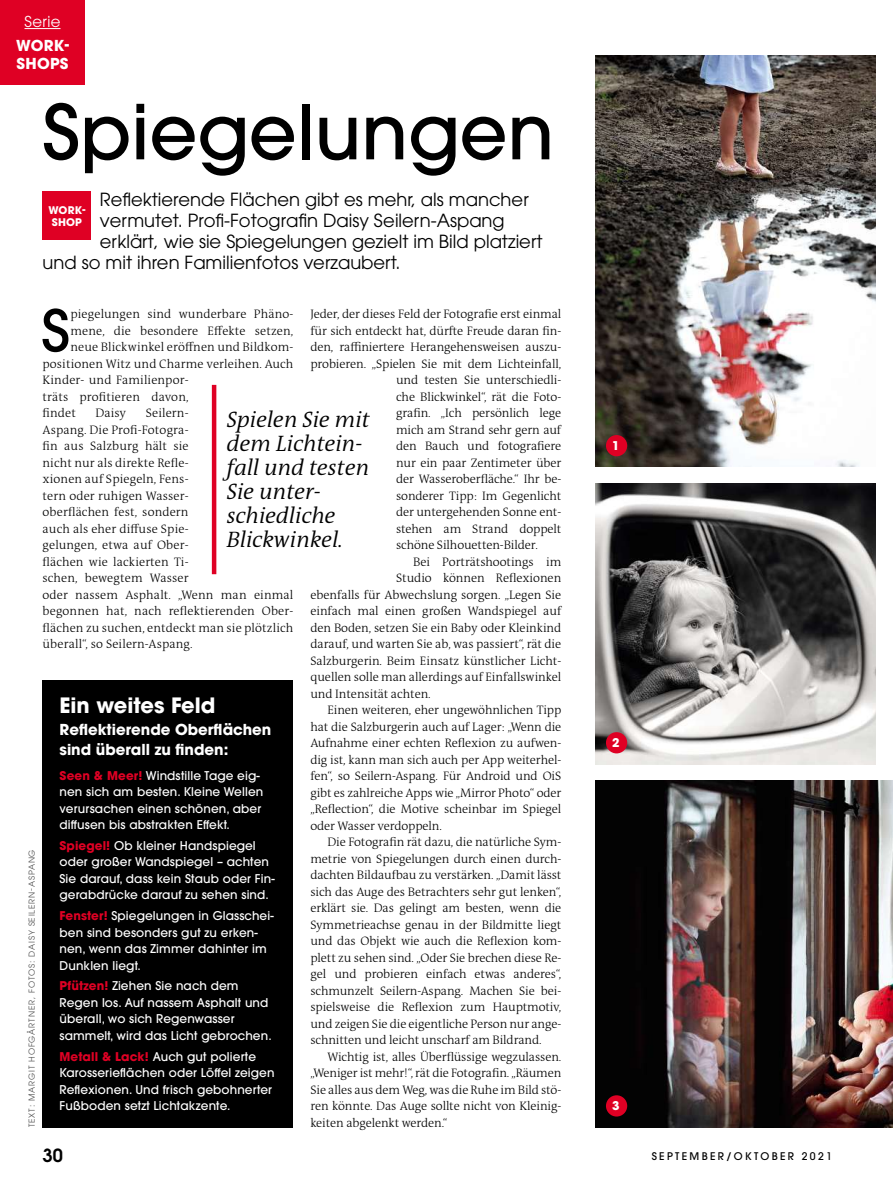
<style>
.page{position:relative;width:893px;height:1191px;background:#fff}
.page>*{position:absolute;margin:0;border:0;box-sizing:border-box;transform-origin:0 0}
.t1{font:500 75px "ITC Avant Garde Std";color:#000}
.t2{font:500 57px "ITC Avant Garde Std";color:#000}
.t3{font:italic 300 22.5px/24px "The Antiqua B LP4";color:#000}
.t4{font:700 21px "ITC Avant Garde Std";color:#fff}
.t5{font:18px "ITC Avant Garde Std";color:#000}
.t6{font:600 18px "ITC Avant Garde Std";color:#000}
.t7{font:700 15px/19.5px "ITC Avant Garde Std";color:#fff}
.t8{font:700 15px/18px "ITC Avant Garde Std";letter-spacing:.02em;color:#fff}
.t9{font:15px "ITC Avant Garde Std";letter-spacing:.02em;color:#fff}
.t10{font:300 12.3px "The Antiqua B LP3";letter-spacing:-.01em;color:#000}
.t11{font:300 12.3px/16.5px "The Antiqua B LP3";letter-spacing:.01em;color:#000}
.t12{font:500 12px/16.5px "ITC Avant Garde Std";letter-spacing:.01em;color:#fff}
.t13{font:700 12px "ITC Avant Garde Std";color:#fff}
.t14{font:500 10.5px "ITC Avant Garde Std";letter-spacing:.22em;color:#000}
.t15{font:700 10.5px/11.7px "ITC Avant Garde Std";letter-spacing:.02em;color:#fff;text-align:center}
.t16{font:8.25px "ITC Avant Garde Std";letter-spacing:.1em;color:#545454}
.s1{font-weight:700;color:#df0024}
</style>
<div class="page">
<img style="left:595px;top:780px;width:298px;height:347px">
<img style="left:595px;top:483px;width:281px;height:281px">
<img style="left:595px;top:55px;width:281px;height:412px">
<div style="left:606px;top:435px;width:21px;height:21px;background:#df0024;border-radius:50%"></div>
<div style="left:606px;top:732px;width:21px;height:21px;background:#df0024;border-radius:50%"></div>
<div style="left:606px;top:1095px;width:21px;height:21px;background:#df0024;border-radius:50%"></div>
<div style="left:43px;top:191px;width:48px;height:49px;background:#df0024"></div>
<hr style="left:212px;top:385px;width:4px;height:189px;background:#df0024">
<div style="left:43px;top:680px;width:250px;height:447px;background:#000"></div>
<div style="left:0;top:0;width:85px;height:85px;background:#df0024"></div>
<hr style="left:25px;top:28px;width:36px;height:1px;background:#fff">
<p class="t9" style="left:25px;top:13px;width:37px">Serie</p>
<p class="t8" style="left:16px;top:37px;width:54px">WORK-<br>SHOPS</p>
<h1 class="t1" style="left:43px;top:90px;width:513px">Spiegelungen</h1>
<p class="t15" style="left:48px;top:204px;width:39px">WORK-<br>SHOP</p>
<h3 class="t5" style="left:100px;top:189px;width:430px">Reflektierende Flächen gibt es mehr, als mancher</h3>
<h3 class="t5" style="left:100px;top:210px;width:406px">vermutet. Profi-Fotografin Daisy Seilern-Aspang</h3>
<h3 class="t5" style="left:100px;top:231px;width:444px">erklärt, wie sie Spiegelungen gezielt im Bild platziert</h3>
<h3 class="t5" style="left:43px;top:252px;width:359px">und so mit ihren Familienfotos verzaubert.</h3>
<h2 class="t2" style="left:41px;top:298px;width:30px">S</h2>
<p class="t11" style="left:70px;top:308px;width:224px">piegelungen sind wunderbare Phäno-</p>
<p class="t10" style="left:310px;top:310px;width:252px">Jeder, der dieses Feld der Fotografie erst einmal</p>
<p class="t10" style="left:310px;top:326px;width:252px">für sich entdeckt hat, dürfte Freude daran fin-</p>
<p class="t10" style="left:310px;top:343px;width:252px">den, raffiniertere Herangehensweisen auszu-</p>
<p class="t10" style="left:310px;top:359px;width:252px">probieren. „Spielen Sie mit dem Lichteinfall,</p>
<p class="t10" style="left:396px;top:376px;width:167px">und testen Sie unterschiedli-</p>
<p class="t10" style="left:396px;top:392px;width:167px">che Blickwinkel“, rät die Foto-</p>
<p class="t10" style="left:396px;top:409px;width:167px">grafin. „Ich persönlich lege</p>
<p class="t10" style="left:396px;top:425px;width:167px">mich am Strand sehr gern auf</p>
<p class="t10" style="left:396px;top:442px;width:167px">den Bauch und fotografiere</p>
<p class="t10" style="left:396px;top:458px;width:167px">nur ein paar Zentimeter über</p>
<p class="t10" style="left:396px;top:475px;width:167px">der Wasseroberfläche.“ Ihr be-</p>
<p class="t10" style="left:396px;top:491px;width:167px">sonderer Tipp: Im Gegenlicht</p>
<p class="t10" style="left:396px;top:508px;width:167px">der untergehenden Sonne ent-</p>
<p class="t10" style="left:396px;top:524px;width:167px">stehen am Strand doppelt</p>
<p class="t10" style="left:396px;top:541px;width:143px">schöne Silhouetten-Bilder.</p>
<p class="t10" style="left:413px;top:557px;width:150px">Bei Porträtshootings im</p>
<p class="t10" style="left:396px;top:574px;width:167px">Studio können Reflexionen</p>
<p class="t10" style="left:310px;top:590px;width:252px">ebenfalls für Abwechslung sorgen. „Legen Sie</p>
<p class="t10" style="left:310px;top:607px;width:252px">einfach mal einen großen Wandspiegel auf</p>
<p class="t10" style="left:310px;top:623px;width:252px">den Boden, setzen Sie ein Baby oder Kleinkind</p>
<p class="t10" style="left:310px;top:640px;width:252px">darauf, und warten Sie ab, was passiert“, rät die</p>
<p class="t10" style="left:310px;top:656px;width:252px">Salzburgerin. Beim Einsatz künstlicher Licht-</p>
<p class="t10" style="left:310px;top:673px;width:252px">quellen solle man allerdings auf Einfallswinkel</p>
<p class="t10" style="left:310px;top:689px;width:122px">und Intensität achten.</p>
<p class="t10" style="left:327px;top:706px;width:235px">Einen weiteren, eher ungewöhnlichen Tipp</p>
<p class="t10" style="left:310px;top:722px;width:252px">hat die Salzburgerin auch auf Lager: „Wenn die</p>
<p class="t10" style="left:310px;top:739px;width:252px">Aufnahme einer echten Reflexion zu aufwen-</p>
<p class="t10" style="left:310px;top:755px;width:252px">dig ist, kann man sich auch per App weiterhel-</p>
<p class="t10" style="left:310px;top:772px;width:252px">fen“, so Seilern-Aspang. Für Android und OiS</p>
<p class="t10" style="left:310px;top:788px;width:252px">gibt es zahlreiche Apps wie „Mirror Photo“ oder</p>
<p class="t10" style="left:310px;top:805px;width:252px">„Reflection“, die Motive scheinbar im Spiegel</p>
<p class="t10" style="left:310px;top:821px;width:133px">oder Wasser verdoppeln.</p>
<p class="t10" style="left:327px;top:838px;width:235px">Die Fotografin rät dazu, die natürliche Sym-</p>
<p class="t10" style="left:310px;top:854px;width:252px">metrie von Spiegelungen durch einen durch-</p>
<p class="t10" style="left:310px;top:871px;width:252px">dachten Bildaufbau zu verstärken. „Damit lässt</p>
<p class="t10" style="left:310px;top:887px;width:252px">sich das Auge des Betrachters sehr gut lenken“,</p>
<p class="t10" style="left:310px;top:904px;width:252px">erklärt sie. Das gelingt am besten, wenn die</p>
<p class="t10" style="left:310px;top:920px;width:252px">Symmetrieachse genau in der Bildmitte liegt</p>
<p class="t10" style="left:310px;top:937px;width:252px">und das Objekt wie auch die Reflexion kom-</p>
<p class="t10" style="left:310px;top:953px;width:252px">plett zu sehen sind. „Oder Sie brechen diese Re-</p>
<p class="t10" style="left:310px;top:970px;width:252px">gel und probieren einfach etwas anderes“,</p>
<p class="t10" style="left:310px;top:986px;width:252px">schmunzelt Seilern-Aspang. Machen Sie bei-</p>
<p class="t10" style="left:310px;top:1003px;width:252px">spielsweise die Reflexion zum Hauptmotiv,</p>
<p class="t10" style="left:310px;top:1019px;width:252px">und zeigen Sie die eigentliche Person nur ange-</p>
<p class="t10" style="left:310px;top:1036px;width:233px">schnitten und leicht unscharf am Bildrand.</p>
<p class="t10" style="left:327px;top:1052px;width:235px">Wichtig ist, alles Überflüssige wegzulassen.</p>
<p class="t10" style="left:310px;top:1068px;width:252px">„Weniger ist mehr!“, rät die Fotografin. „Räumen</p>
<p class="t10" style="left:310px;top:1085px;width:252px">Sie alles aus dem Weg, was die Ruhe im Bild stö-</p>
<p class="t10" style="left:310px;top:1101px;width:252px">ren könnte. Das Auge sollte nicht von Kleinig-</p>
<p class="t10" style="left:310px;top:1118px;width:139px">keiten abgelenkt werden.“</p>
<p class="t11" style="left:70px;top:324px;width:224px">mene, die besondere Effekte setzen,</p>
<p class="t11" style="left:70px;top:341px;width:224px">neue Blickwinkel eröffnen und Bildkom-</p>
<p class="t11" style="left:43px;top:357px;width:252px">positionen Witz und Charme verleihen. Auch</p>
<p class="t11" style="left:43px;top:374px;width:148px">Kinder- und Familienpor-</p>
<p class="t11" style="left:43px;top:390px;width:148px">träts profitieren davon,</p>
<p class="t10" style="left:43px;top:409px;width:35px">findet</p>
<p class="t10" style="left:95px;top:409px;width:32px">Daisy</p>
<p class="t11" style="left:43px;top:407px;width:252px;text-indent:103px">Seilern-<br>Aspang. Die Profi-Fotogra-<br>fin aus Salzburg hält sie<br>nicht nur als direkte Refle-<br>xionen auf Spiegeln, Fens-<br>tern oder ruhigen Wasser-<br>oberflächen fest, sondern<br>auch als eher diffuse Spie-<br>gelungen, etwa auf Ober-<br>flächen wie lackierten Ti-<br>schen, bewegtem Wasser<br>oder nassem Asphalt. „Wenn man einmal begonnen hat, nach reflektierenden Ober&shy;flächen zu suchen, entdeckt man sie plötzlich überall“, so Seilern-Aspang.</p>
<h3 class="t3" style="left:227px;top:407px;width:145px">Spielen Sie mit dem Lichtein&shy;fall und testen<br>Sie unter&shy;schiedliche<br>Blickwinkel.</h3>
<p class="t13" style="left:612px;top:439px;width:9px">1</p>
<h3 class="t4" style="left:60px;top:693px;width:157px">Ein weites Feld</h3>
<p class="t7" style="left:60px;top:720px;width:213px">Reflektierende Oberflächen sind überall zu finden:</p>
<p class="t12" style="left:60px;top:767px;width:205px"><span class="s1">Seen &amp; Meer!</span> Windstille Tage eig&shy;nen sich am besten. Kleine Wellen verursachen einen schönen, aber diffusen bis abstrakten Effekt.</p>
<p class="t12" style="left:60px;top:837px;width:217px"><span class="s1">Spiegel!</span> Ob kleiner Handspiegel oder großer Wandspiegel – achten Sie darauf, dass kein Staub oder Fin&shy;gerabdrücke darauf zu sehen sind.</p>
<p class="t12" style="left:60px;top:907px;width:216px"><span class="s1">Fenster!</span> Spiegelungen in Glasschei&shy;ben sind besonders gut zu erken&shy;nen, wenn das Zimmer dahinter im<br>Dunklen liegt.</p>
<p class="t12" style="left:60px;top:978px;width:214px"><span class="s1">Pfützen!</span> Ziehen Sie nach dem<br>Regen los. Auf nassem Asphalt und überall, wo sich Regenwasser sammelt, wird das Licht gebrochen.</p>
<p class="t12" style="left:60px;top:1048px;width:217px"><span class="s1">Metall &amp; Lack!</span> Auch gut polierte Karosserieflächen oder Löffel zeigen Reflexionen. Und frisch gebohnerter Fußboden setzt Lichtakzente.</p>
<h3 class="t6" style="left:43px;top:1145px;width:22px">30</h3>
<p class="t14" style="left:652px;top:1150px;width:182px">SEPTEMBER/OKTOBER 2021</p>
<p class="t13" style="left:612px;top:736px;width:9px">2</p>
<p class="t16" style="left:27px;top:1127px;width:279px;rotate:-90deg">TEXT: MARGIT HOFGÄRTNER, FOTOS: DAISY SEILERN-ASPANG</p>
<p class="t13" style="left:612px;top:1099px;width:9px">3</p>
</div>
